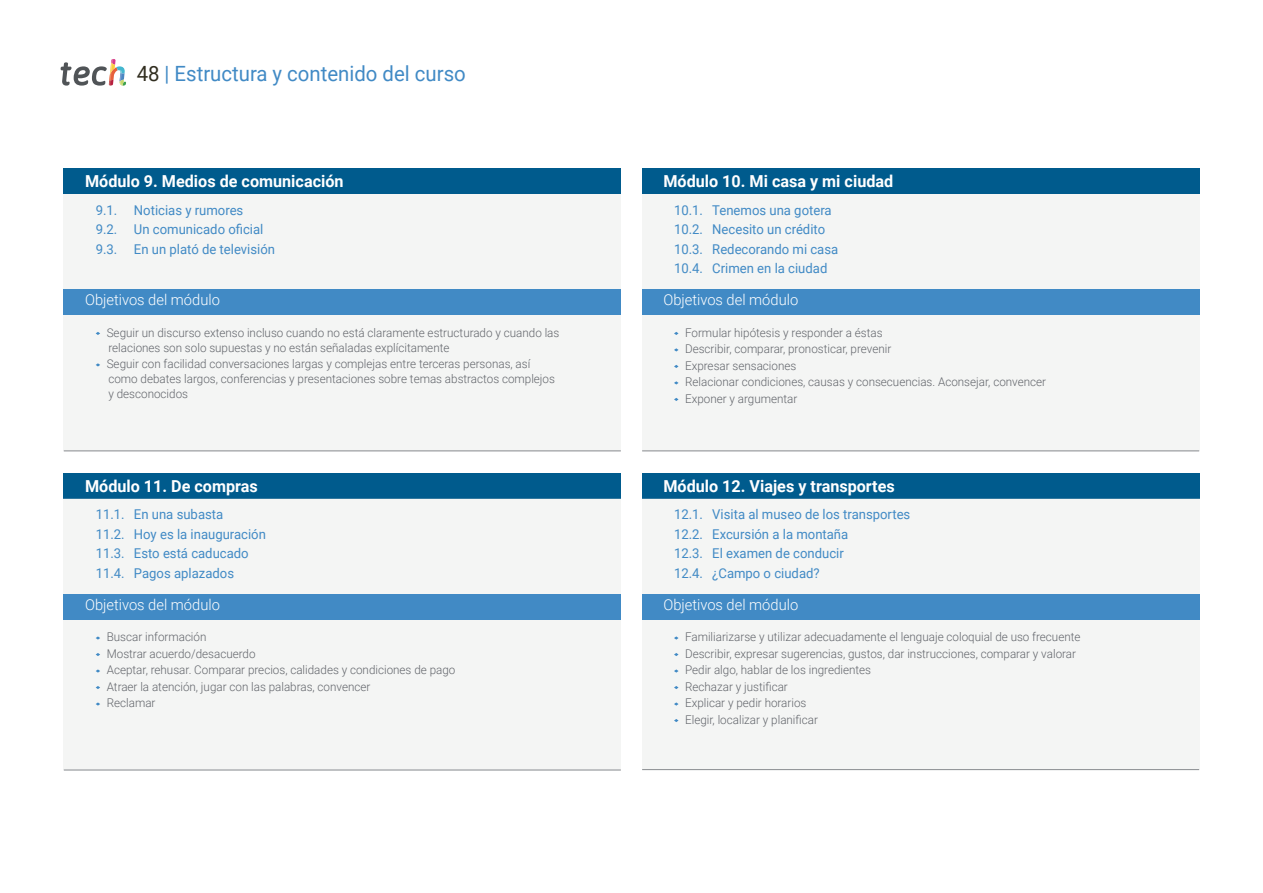
<style>
.page{position:relative;width:1263px;height:893px;background:#fff}
.page>*{position:absolute;margin:0;border:0;box-sizing:border-box;transform-origin:0 0}
.t1{font:21px "Roboto";color:#418ac5}
.t2{font:700 16.5px "Roboto";color:#fff}
.t3{font:300 15px "Roboto";color:#fff}
.t4{font:13.5px/19.5px "Roboto";color:#418ac5}
.t5{font:300 12px/16.5px "Roboto";color:#61646a}
.s1{color:#312e20}
</style>
<div class="page">
<div style="left:64px;top:168px;width:557px;height:26px;background:#005b8d"></div>
<div style="left:64px;top:473px;width:557px;height:26px;background:#005b8d"></div>
<div style="left:642px;top:168px;width:557px;height:26px;background:#005b8d"></div>
<div style="left:64px;top:194px;width:557px;height:257px;background:#f4f5f4"></div>
<div style="left:64px;top:499px;width:557px;height:271px;background:#f4f5f4"></div>
<div style="left:642px;top:194px;width:557px;height:257px;background:#f4f5f4"></div>
<div style="left:64px;top:289px;width:557px;height:26px;background:#418ac5"></div>
<div style="left:64px;top:594px;width:557px;height:25px;background:#418ac5"></div>
<div style="left:642px;top:289px;width:557px;height:26px;background:#418ac5"></div>
<svg style="left:96px;top:636px;width:4px;height:4px"></svg>
<svg style="left:96px;top:653px;width:4px;height:3px"></svg>
<svg style="left:96px;top:669px;width:4px;height:4px"></svg>
<svg style="left:96px;top:686px;width:4px;height:3px"></svg>
<svg style="left:96px;top:702px;width:4px;height:4px"></svg>
<hr style="left:64px;top:451px;width:557px;height:1px;background:#878a8e">
<hr style="left:64px;top:770px;width:557px;height:1px;background:#878a8e">
<hr style="left:642px;top:451px;width:557px;height:1px;background:#878a8e">
<div style="left:642px;top:473px;width:557px;height:26px;background:#005b8d"></div>
<div style="left:642px;top:499px;width:557px;height:270px;background:#f4f5f4"></div>
<div style="left:642px;top:594px;width:557px;height:25px;background:#418ac5"></div>
<svg style="left:674px;top:636px;width:4px;height:4px"></svg>
<svg style="left:674px;top:669px;width:4px;height:4px"></svg>
<svg style="left:674px;top:702px;width:4px;height:4px"></svg>
<hr style="left:642px;top:769px;width:557px;height:1px;background:#878a8e">
<svg style="left:61px;top:59px;width:65px;height:27px"></svg>
<h1 class="t1" style="left:137px;top:59px;width:331px"><span class="s1">48</span> | Estructura y contenido del curso</h1>
<h2 class="t2" style="left:85px;top:170px;width:260px">Módulo 9. Medios de comunicación</h2>
<h2 class="t2" style="left:663px;top:170px;width:231px">Módulo 10. Mi casa y mi ciudad</h2>
<p class="t4" style="left:96px;top:200px;width:181px">9.1. Noticias y rumores<br>9.2. Un comunicado oficial<br>9.3. En un plató de televisión</p>
<p class="t4" style="left:674px;top:200px;width:166px">10.1. Tenemos una gotera<br>10.2. Necesito un crédito<br>10.3. Redecorando mi casa<br>10.4. Crimen en la ciudad</p>
<p class="t3" style="left:85px;top:289px;width:136px">Objetivos del módulo</p>
<p class="t3" style="left:663px;top:289px;width:136px">Objetivos del módulo</p>
<p class="t5" style="left:107px;top:324px;width:454px;line-height:15px">Seguir un discurso extenso incluso cuando no está claramente estructurado y cuando las relaciones son solo supuestas y no están señaladas explícitamente</p>
<p class="t5" style="left:107px;top:356px;width:450px;line-height:15px">Seguir con facilidad conversaciones largas y complejas entre terceras personas, así como debates largos, conferencias y presentaciones sobre temas abstractos complejos y desconocidos</p>
<p class="t5" style="left:685px;top:324px;width:362px">Formular hipótesis y responder a éstas<br>Describir, comparar, pronosticar, prevenir<br>Expresar sensaciones<br>Relacionar condiciones, causas y consecuencias. Aconsejar, convencer Exponer y argumentar</p>
<h2 class="t2" style="left:85px;top:474px;width:174px">Módulo 11. De compras</h2>
<h2 class="t2" style="left:663px;top:474px;width:233px">Módulo 12. Viajes y transportes</h2>
<p class="t4" style="left:96px;top:504px;width:172px">11.1. En una subasta<br>11.2. Hoy es la inauguración<br>11.3. Esto está caducado<br>11.4. Pagos aplazados</p>
<p class="t4" style="left:674px;top:504px;width:238px">12.1. Visita al museo de los transportes<br>12.2. Excursión a la montaña<br>12.3. El examen de conducir<br>12.4. ¿Campo o ciudad?</p>
<p class="t3" style="left:85px;top:594px;width:136px">Objetivos del módulo</p>
<p class="t3" style="left:663px;top:594px;width:136px">Objetivos del módulo</p>
<p class="t5" style="left:107px;top:628px;width:350px">Buscar información<br>Mostrar acuerdo/desacuerdo<br>Aceptar, rehusar. Comparar precios, calidades y condiciones de pago Atraer la atención, jugar con las palabras, convencer<br>Reclamar</p>
<p class="t5" style="left:685px;top:628px;width:397px">Familiarizarse y utilizar adecuadamente el lenguaje coloquial de uso frecuente Describir, expresar sugerencias, gustos, dar instrucciones, comparar y valorar Pedir algo, hablar de los ingredientes<br>Rechazar y justificar<br>Explicar y pedir horarios<br>Elegir, localizar y planificar</p>
</div>
